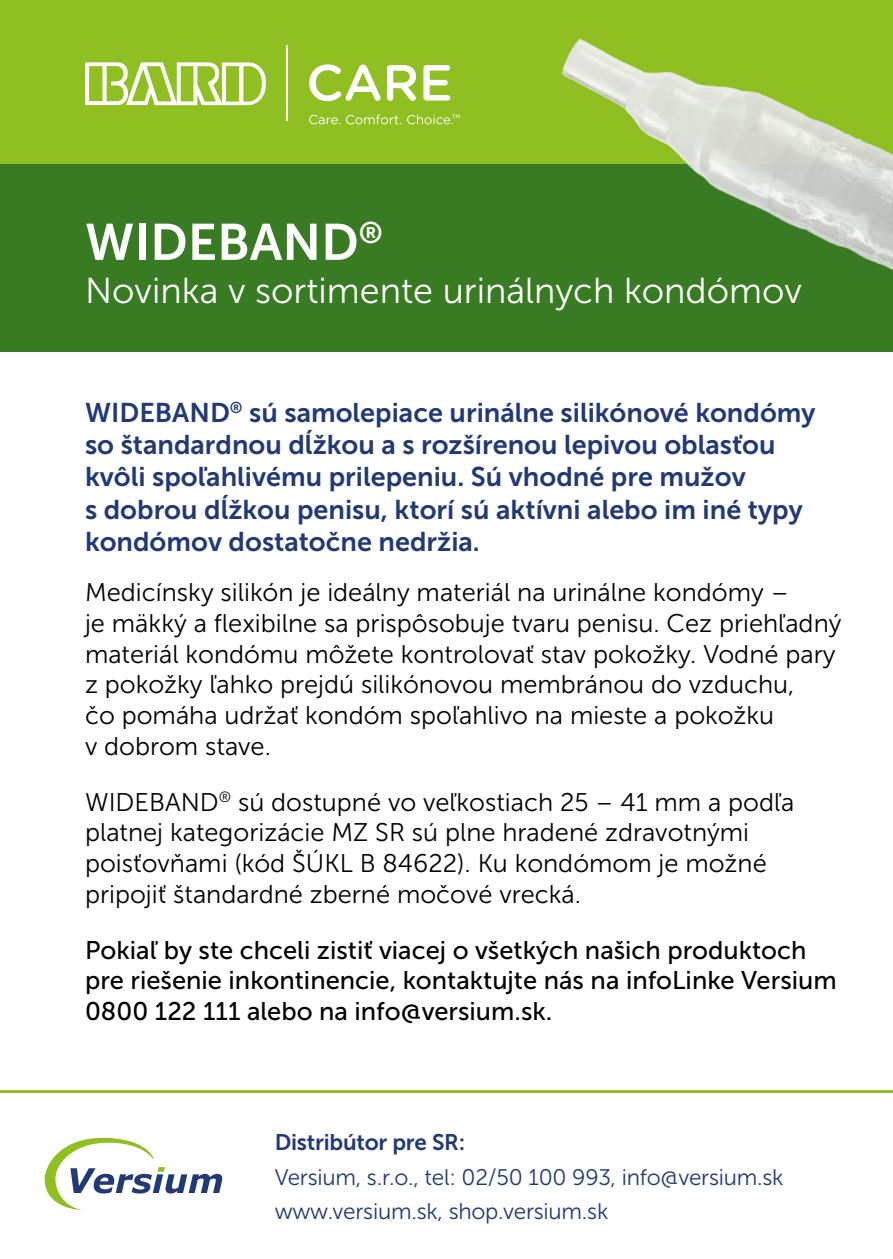
<style>
.page{position:relative;width:893px;height:1259px;background:#fff}
.page>*{position:absolute;margin:0;border:0;box-sizing:border-box;transform-origin:0 0}
.t1{font:51px "Museo Sans 700";color:#fff}
.t2{font:36px "Museo Sans 300";color:#fff}
.t3{font:27px/32.4px "Museo Sans 700";color:#213977}
.t4{font:25.5px/30.6px "Museo Sans 300";color:#000}
.t5{font:25.5px/30.6px "Museo Sans 500";color:#000}
.t6{font:22.5px/34.5px "Museo Sans 300";letter-spacing:-.01em;color:#213977}
.t7{font:22.5px "Museo Sans 700";letter-spacing:-.01em;color:#213977}
</style>
<div class="page">
<svg style="left:0;top:1090px;width:893px;height:3px;background:#93c128"></svg>
<div style="left:0;top:0;width:893px;height:164px;background:#90bf21"></div>
<svg style="left:45px;top:1138px;width:177px;height:72px"></svg>
<div style="left:0;top:164px;width:893px;height:187px;background:#397b23"></div>
<svg style="left:309px;top:64px;width:71px;height:37px"></svg>
<svg style="left:387px;top:65px;width:29px;height:36px"></svg>
<svg style="left:423px;top:65px;width:27px;height:36px"></svg>
<svg style="left:85px;top:62px;width:181px;height:43px"></svg>
<hr style="left:286px;top:46px;width:2px;height:75px;background:#fff">
<svg style="left:309px;top:115px;width:31px;height:9px"></svg>
<svg style="left:346px;top:115px;width:55px;height:9px"></svg>
<svg style="left:407px;top:115px;width:53px;height:9px"></svg>
<img style="left:561px;top:38px;width:332px;height:233px">
<h1 class="t1" style="left:85px;top:214px;width:299px">WIDEBAND<sup>®</sup></h1>
<h2 class="t2" style="left:85px;top:271px;width:718px">Novinka v sortimente urinálnych kondómov</h2>
<p class="t3" style="left:85px;top:396px;width:732px">WIDEBAND<sup>®</sup> sú samolepiace urinálne silikónové kondómy so štandardnou dĺžkou a s rozšírenou lepivou oblasťou kvôli spoľahlivému prilepeniu. Sú vhodné pre mužov<br>s dobrou dĺžkou penisu, ktorí sú aktívni alebo im iné typy kondómov dostatočne nedržia.</p>
<p class="t4" style="left:85px;top:577px;width:758px">Medicínsky silikón je ideálny materiál na urinálne kondómy –<br>je mäkký a flexibilne sa prispôsobuje tvaru penisu. Cez priehľadný materiál kondómu môžete kontrolovať stav pokožky. Vodné pary z pokožky ľahko prejdú silikónovou membránou do vzduchu,<br>čo pomáha udržať kondóm spoľahlivo na mieste a pokožku<br>v dobrom stave.</p>
<p class="t4" style="left:85px;top:787px;width:711px">WIDEBAND<sup>®</sup> sú dostupné vo veľkostiach 25 – 41 mm a podľa platnej kategorizácie MZ SR sú plne hradené zdravotnými poisťovňami (kód ŠÚKL B 84622). Ku kondómom je možné pripojiť štandardné zberné močové vrecká.</p>
<p class="t5" style="left:85px;top:934px;width:753px">Pokiaľ by ste chceli zistiť viacej o všetkých našich produktoch pre riešenie inkontinencie, kontaktujte nás na infoLinke Versium<br>0800 122 111 alebo na info@versium.sk.</p>
<p class="t7" style="left:275px;top:1129px;width:192px">Distribútor pre SR:</p>
<p class="t6" style="left:275px;top:1159px;width:510px">Versium, s.r.o., tel: 02/50 100 993, info@versium.sk www.versium.sk, shop.versium.sk</p>
</div>
